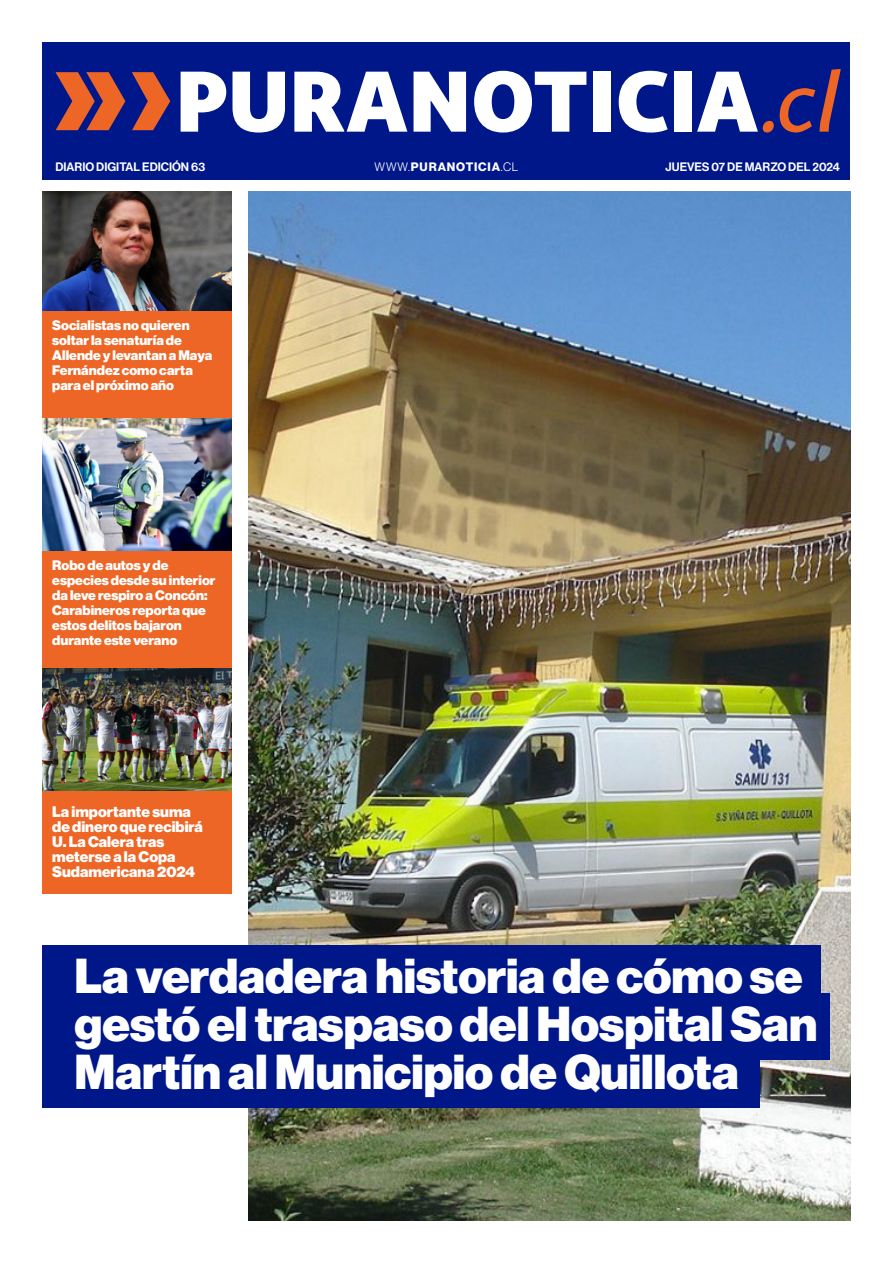
<style>
.page{position:relative;width:893px;height:1263px;background:#fff}
.page>*{position:absolute;margin:0;border:0;box-sizing:border-box;transform-origin:0 0}
.t1{font:48px/48px "N Haas Grotesk DS Pro 95 Blk";color:#fff}
.t2{font:15px/15px "N Haas Grotesk DS Pro 95 Blk";color:#fff}
.t3{font:13.5px/15px "N Haas Grotesk DS Pro 95 Blk";color:#fff}
.t4{font:12px "N Haas Grotesk DS Pro 65 Md";color:#fff}
.t5{font:12px "N Haas Grotesk DS Pro 75 Bd";letter-spacing:.07em;color:#fff}
.s1{font-family:"N Haas Grotesk DS Pro 45 Lt"}
</style>
<div class="page">
<img style="left:249px;top:191px;width:601px;height:1029px">
<div style="left:43px;top:945px;width:778px;height:76px;background:#00178a"></div>
<div style="left:43px;top:993px;width:787px;height:66px;background:#00178a"></div>
<div style="left:43px;top:1041px;width:717px;height:67px;background:#00178a"></div>
<div style="left:43px;top:191px;width:189px;height:702px;background:#ed6626"></div>
<div style="left:43px;top:43px;width:807px;height:137px;background:#00178a"></div>
<svg style="left:55px;top:72px;width:70px;height:58px"></svg>
<svg style="left:132px;top:72px;width:38px;height:58px"></svg>
<svg style="left:181px;top:72px;width:45px;height:60px"></svg>
<svg style="left:232px;top:72px;width:53px;height:61px"></svg>
<svg style="left:294px;top:72px;width:113px;height:60px"></svg>
<svg style="left:414px;top:72px;width:52px;height:60px"></svg>
<svg style="left:474px;top:71px;width:112px;height:62px"></svg>
<div style="left:593px;top:72px;width:18px;height:60px;background:#fff"></div>
<svg style="left:619px;top:71px;width:49px;height:62px"></svg>
<div style="left:674px;top:72px;width:18px;height:60px;background:#fff"></div>
<svg style="left:697px;top:72px;width:61px;height:60px"></svg>
<div style="left:763px;top:121px;width:11px;height:12px;background:#ed6626;border-radius:4px"></div>
<svg style="left:780px;top:69px;width:61px;height:64px"></svg>
<img style="left:43px;top:191px;width:189px;height:119px">
<img style="left:43px;top:419px;width:189px;height:131px">
<img style="left:43px;top:668px;width:189px;height:123px">
<p class="t4" style="left:55px;top:160px;width:151px">DIARIO DIGITAL EDICIÓN 63</p>
<p class="t5" style="left:375px;top:160px;width:145px"><span class="s1">WWW.</span>PURANOTICIA<span class="s1">.CL</span></p>
<p class="t4" style="left:666px;top:159px;width:176px">JUEVES 07 DE MARZO DEL 2024</p>
<p class="t3" style="left:52px;top:318px;width:161px">Socialistas no quieren soltar la senaturía de<br>Allende y levantan a Maya<br>Fernández como carta para el próximo año</p>
<p class="t3" style="left:52px;top:558px;width:165px">Robo de autos y de especies desde su interior da leve respiro a Concón:<br>Carabineros reporta que estos delitos bajaron durante este verano</p>
<p class="t2" style="left:52px;top:804px;width:152px">La importante suma de dinero que recibirá<br>U. La Calera tras meterse a la Copa<br>Sudamericana 2024</p>
<h1 class="t1" style="left:74px;top:953px;width:744px">La verdadera historia de cómo se gestó el traspaso del Hospital San<br>Martín al Municipio de Quillota</h1>
</div>
